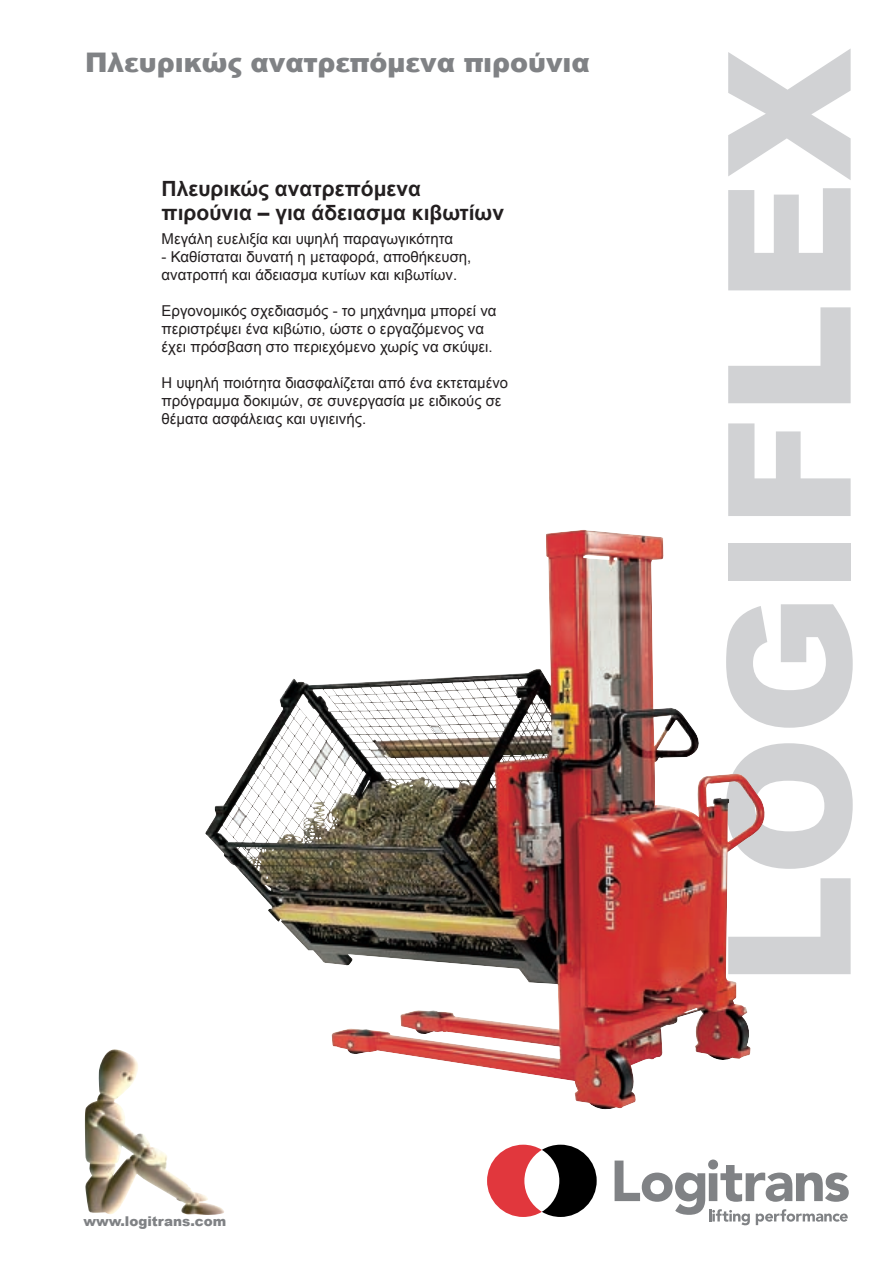
<style>
.page{position:relative;width:893px;height:1263px;background:#fff}
.page>*{position:absolute;margin:0;border:0;box-sizing:border-box;transform-origin:0 0}
.t1{font:900 171px "Arial";color:#d1d2d4}
.t2{font:900 27px "Arial";color:#808285}
.t3{font:700 21px/24px "Arial";color:#231f20}
.t4{font:15px/18px "Arial";color:#231f20}
.t5{font:900 13.5px "Arial";color:#808285}
</style>
<div class="page">
<svg style="left:615px;top:1159px;width:234px;height:66px"></svg>
<svg style="left:487px;top:1145px;width:110px;height:72px"></svg>
<img style="left:85px;top:1049px;width:139px;height:166px">
<img style="left:224px;top:530px;width:541px;height:580px">
<p class="t2" style="left:85px;top:43px;width:506px">Πλευρικώς ανατρεπόμενα πιρούνια</p>
<p class="t3" style="left:162px;top:177px;width:344px">Πλευρικώς ανατρεπόμενα πιρούνια – για άδειασμα κιβωτίων</p>
<p class="t4" style="left:162px;top:230px;width:293px">Μεγάλη ευελιξία και υψηλή παραγωγικότητα</p>
<p class="t4" style="left:162px;top:248px;width:311px">- Καθίσταται δυνατή η μεταφορά, αποθήκευση, ανατροπή και άδειασμα κυτίων και κιβωτίων.</p>
<p class="t4" style="left:162px;top:302px;width:336px">Εργονομικός σχεδιασμός - το μηχάνημα μπορεί να περιστρέψει ένα κιβώτιο, ώστε ο εργαζόμενος να έχει πρόσβαση στο περιεχόμενο χωρίς να σκύψει.</p>
<p class="t4" style="left:162px;top:374px;width:348px">Η υψηλή ποιότητα διασφαλίζεται από ένα εκτεταμένο πρόγραμμα δοκιμών, σε συνεργασία με ειδικούς σε θέματα ασφάλειας και υγιεινής.</p>
<p class="t5" style="left:83px;top:1211px;width:145px">www.logitrans.com</p>
<p class="t1" style="left:665px;top:986px;width:940px;rotate:-90deg">LOGIFLEX</p>
</div>
